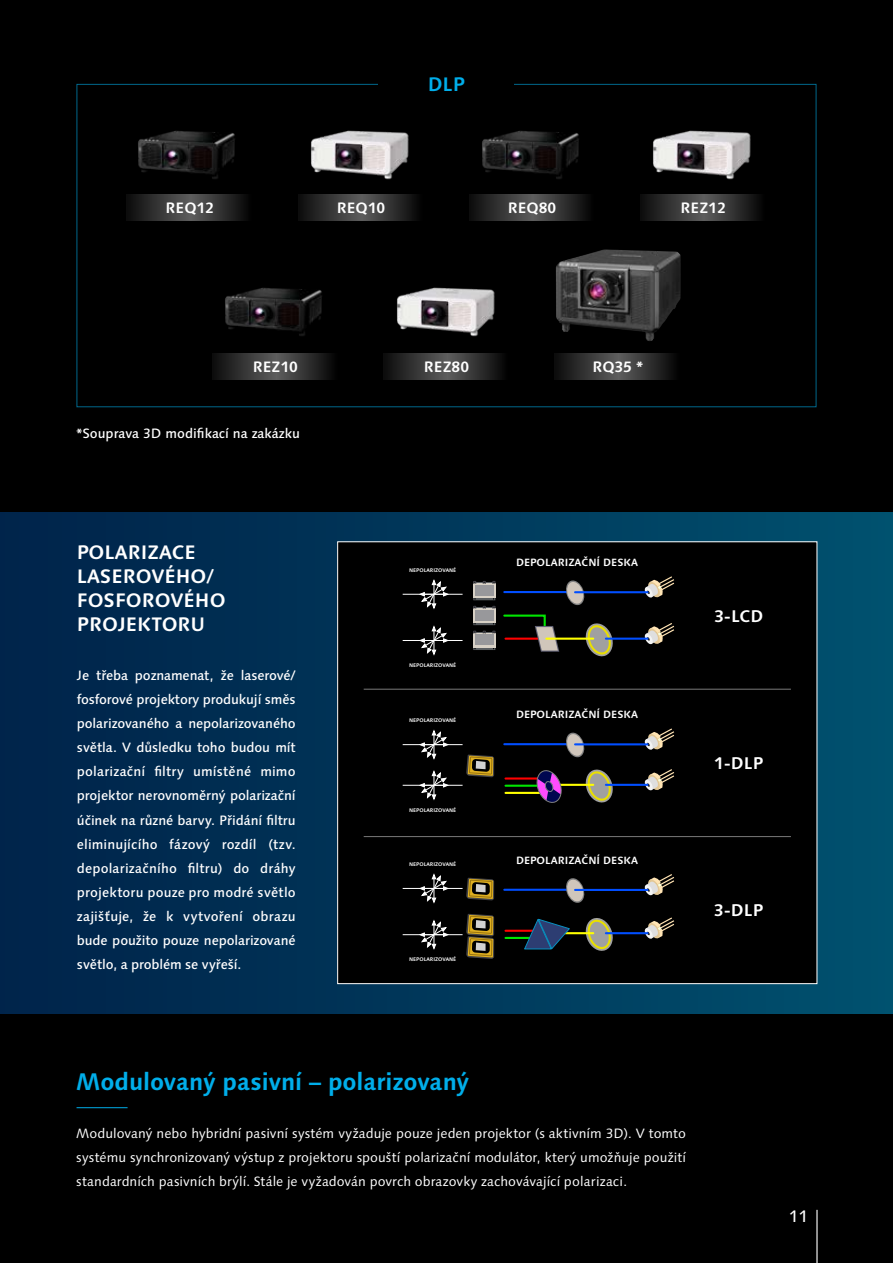
<style>
.page{position:relative;width:893px;height:1263px;background:#000}
.page>*{position:absolute;margin:0;border:0;box-sizing:border-box;transform-origin:0 0}
.t1{font:700 24px "Syntax Next LT Pro";letter-spacing:-.005em;color:#00aeea}
.t2{font:700 19.5px/24.2px "Syntax Next LT Pro";color:#fff}
.t3{font:700 19.5px "Syntax Next LT Pro";color:#00aeea}
.t4{font:700 16.8px "Syntax Next LT Pro";color:#fff}
.t5{font:500 16.5px "Syntax Next LT Pro";color:#fff}
.t6{font:700 15px "Syntax Next LT Pro";color:#fff}
.t7{font:500 13.5px/24.2px "Syntax Next LT Pro";letter-spacing:-.005em;color:#fff;text-align:justify}
.t8{font:13.5px/24.2px "Syntax Next LT Pro";letter-spacing:.005em;color:#fff;text-align:justify}
.t9{font:700 10.5px "Syntax Next LT Pro";color:#fff}
.t10{font:700 5.25px "Syntax Next LT Pro";color:#fff}
</style>
<div class="page">
<hr style="left:816px;top:1210px;width:2px;height:53px;background:#fff">
<hr style="left:77px;top:1107px;width:51px;height:1px;background:#00aeea">
<div style="left:0;top:512px;width:893px;height:501px;background:linear-gradient(to right,#002249,#01526f)"></div>
<div style="left:338px;top:542px;width:479px;height:442px;background:#000"></div>
<hr style="left:364px;top:836px;width:427px;height:1px;background:#fff">
<hr style="left:364px;top:689px;width:427px;height:1px;background:#fff">
<hr style="left:504px;top:591px;width:64px;height:2px;background:#004eff">
<svg style="left:503px;top:614px;width:56px;height:38px"></svg>
<hr style="left:403px;top:640px;width:60px;height:1px;background:#fff">
<svg style="left:420px;top:626px;width:28px;height:29px"></svg>
<hr style="left:403px;top:594px;width:60px;height:1px;background:#fff">
<svg style="left:420px;top:580px;width:28px;height:28px"></svg>
<svg style="left:565px;top:580px;width:21px;height:26px"></svg>
<svg style="left:584px;top:623px;width:31px;height:34px"></svg>
<svg style="left:644px;top:576px;width:30px;height:22px"></svg>
<svg style="left:644px;top:623px;width:30px;height:22px"></svg>
<hr style="left:575px;top:591px;width:73px;height:2px;background:#004eff">
<hr style="left:606px;top:638px;width:42px;height:2px;background:#004eff">
<hr style="left:473px;top:622px;width:22px;height:3px;background:#5a5e61">
<svg style="left:473px;top:609px;width:22px;height:13px"></svg>
<div style="left:475px;top:610px;width:18px;height:10px;background:#98989b"></div>
<svg style="left:473px;top:606px;width:23px;height:3px"></svg>
<hr style="left:473px;top:647px;width:22px;height:3px;background:#5a5e61">
<svg style="left:473px;top:634px;width:22px;height:13px"></svg>
<div style="left:475px;top:634px;width:18px;height:11px;background:#98989b"></div>
<svg style="left:473px;top:631px;width:23px;height:3px"></svg>
<hr style="left:473px;top:597px;width:22px;height:3px;background:#5a5e61">
<svg style="left:473px;top:584px;width:22px;height:13px"></svg>
<div style="left:475px;top:585px;width:18px;height:10px;background:#98989b"></div>
<svg style="left:473px;top:581px;width:23px;height:3px"></svg>
<hr style="left:546px;top:638px;width:47px;height:2px;background:#ff0">
<hr style="left:505px;top:777px;width:37px;height:2px;background:#f00">
<hr style="left:505px;top:785px;width:37px;height:2px;background:#00e600">
<hr style="left:505px;top:792px;width:37px;height:2px;background:#ff0">
<hr style="left:403px;top:785px;width:60px;height:1px;background:#fff">
<svg style="left:420px;top:771px;width:28px;height:28px"></svg>
<hr style="left:403px;top:744px;width:60px;height:1px;background:#fff">
<svg style="left:420px;top:730px;width:28px;height:29px"></svg>
<hr style="left:504px;top:743px;width:64px;height:2px;background:#004eff">
<svg style="left:565px;top:732px;width:21px;height:26px"></svg>
<svg style="left:644px;top:728px;width:30px;height:22px"></svg>
<hr style="left:575px;top:743px;width:73px;height:2px;background:#004eff">
<svg style="left:584px;top:769px;width:31px;height:34px"></svg>
<svg style="left:644px;top:769px;width:30px;height:22px"></svg>
<hr style="left:606px;top:784px;width:42px;height:2px;background:#004eff">
<hr style="left:546px;top:784px;width:47px;height:2px;background:#ff0">
<svg style="left:466px;top:754px;width:28px;height:24px"></svg>
<svg style="left:535px;top:770px;width:28px;height:33px"></svg>
<hr style="left:505px;top:930px;width:37px;height:2px;background:#f00">
<hr style="left:505px;top:937px;width:37px;height:2px;background:#00e600">
<hr style="left:403px;top:934px;width:60px;height:1px;background:#fff">
<svg style="left:420px;top:920px;width:28px;height:29px"></svg>
<hr style="left:403px;top:888px;width:60px;height:1px;background:#fff">
<svg style="left:420px;top:874px;width:28px;height:29px"></svg>
<hr style="left:504px;top:889px;width:64px;height:2px;background:#004eff">
<svg style="left:565px;top:878px;width:21px;height:25px"></svg>
<svg style="left:644px;top:874px;width:30px;height:22px"></svg>
<hr style="left:575px;top:889px;width:73px;height:2px;background:#004eff">
<svg style="left:584px;top:918px;width:31px;height:33px"></svg>
<svg style="left:644px;top:917px;width:30px;height:22px"></svg>
<hr style="left:606px;top:932px;width:42px;height:2px;background:#004eff">
<hr style="left:546px;top:932px;width:47px;height:2px;background:#ff0">
<svg style="left:523px;top:918px;width:48px;height:32px"></svg>
<svg style="left:466px;top:877px;width:28px;height:82px"></svg>
<svg style="left:127px;top:194px;width:119px;height:27px;background:#343434"></svg>
<svg style="left:212px;top:353px;width:119px;height:27px;background:#343434"></svg>
<svg style="left:298px;top:194px;width:118px;height:27px;background:#353535"></svg>
<svg style="left:384px;top:353px;width:118px;height:27px;background:#353535"></svg>
<svg style="left:469px;top:194px;width:119px;height:27px;background:#343434"></svg>
<svg style="left:555px;top:353px;width:118px;height:27px;background:#353535"></svg>
<svg style="left:640px;top:194px;width:119px;height:27px;background:#343434"></svg>
<img style="left:138px;top:131px;width:97px;height:48px">
<img style="left:225px;top:288px;width:97px;height:48px">
<img style="left:482px;top:131px;width:97px;height:48px">
<img style="left:311px;top:130px;width:98px;height:50px">
<img style="left:397px;top:287px;width:98px;height:50px">
<img style="left:653px;top:130px;width:98px;height:50px">
<img style="left:556px;top:249px;width:125px;height:92px">
<p class="t6" style="left:166px;top:198px;width:50px">REQ12</p>
<p class="t6" style="left:337px;top:198px;width:50px">REQ10</p>
<h2 class="t3" style="left:428px;top:72px;width:39px">DLP</h2>
<p class="t6" style="left:508px;top:198px;width:50px">REQ80</p>
<p class="t6" style="left:681px;top:198px;width:47px">REZ12</p>
<p class="t6" style="left:253px;top:358px;width:47px">REZ10</p>
<p class="t7" style="left:77px;top:421px;width:225px">*Souprava 3D modifikací na zakázku</p>
<p class="t6" style="left:424px;top:358px;width:47px">REZ80</p>
<p class="t6" style="left:592px;top:358px;width:52px">RQ35 *</p>
<h2 class="t2" style="left:77px;top:540px;width:150px">POLARIZACE<br>LASEROVÉHO/<br>FOSFOROVÉHO<br>PROJEKTORU</h2>
<p class="t7" style="left:77px;top:663px;width:220px">Je třeba poznamenat, že laserové/ fosforové projektory produkují směs polarizovaného a nepolarizovaného světla. V důsledku toho budou mít polarizační filtry umístěné mimo projektor nerovnoměrný polarizační účinek na různé barvy. Přidání filtru eliminujícího fázový rozdíl (tzv. depolarizačního filtru) do dráhy projektoru pouze pro modré světlo zajišťuje, že k vytvoření obrazu bude použito pouze nepolarizované světlo, a problém se vyřeší.</p>
<p class="t10" style="left:409px;top:567px;width:49px">NEPOLARIZOVANÉ</p>
<p class="t10" style="left:409px;top:662px;width:49px">NEPOLARIZOVANÉ</p>
<p class="t10" style="left:409px;top:717px;width:49px">NEPOLARIZOVANÉ</p>
<p class="t10" style="left:409px;top:807px;width:49px">NEPOLARIZOVANÉ</p>
<p class="t10" style="left:409px;top:861px;width:49px">NEPOLARIZOVANÉ</p>
<p class="t10" style="left:409px;top:956px;width:49px">NEPOLARIZOVANÉ</p>
<p class="t9" style="left:516px;top:556px;width:124px">DEPOLARIZAČNÍ DESKA</p>
<p class="t9" style="left:516px;top:707px;width:124px">DEPOLARIZAČNÍ DESKA</p>
<p class="t9" style="left:516px;top:853px;width:124px">DEPOLARIZAČNÍ DESKA</p>
<p class="t4" style="left:714px;top:605px;width:50px">3-LCD</p>
<p class="t4" style="left:714px;top:753px;width:51px">1-DLP</p>
<p class="t4" style="left:714px;top:900px;width:51px">3-DLP</p>
<h1 class="t1" style="left:76px;top:1066px;width:394px">Modulovaný pasivní – polarizovaný</h1>
<p class="t8" style="left:76px;top:1121px;width:611px">Modulovaný nebo hybridní pasivní systém vyžaduje pouze jeden projektor (s aktivním 3D). V tomto systému synchronizovaný výstup z projektoru spouští polarizační modulátor, který umožňuje použití standardních pasivních brýlí. Stále je vyžadován povrch obrazovky zachovávající polarizaci.</p>
<p class="t5" style="left:789px;top:1206px;width:21px">11</p>
</div>
